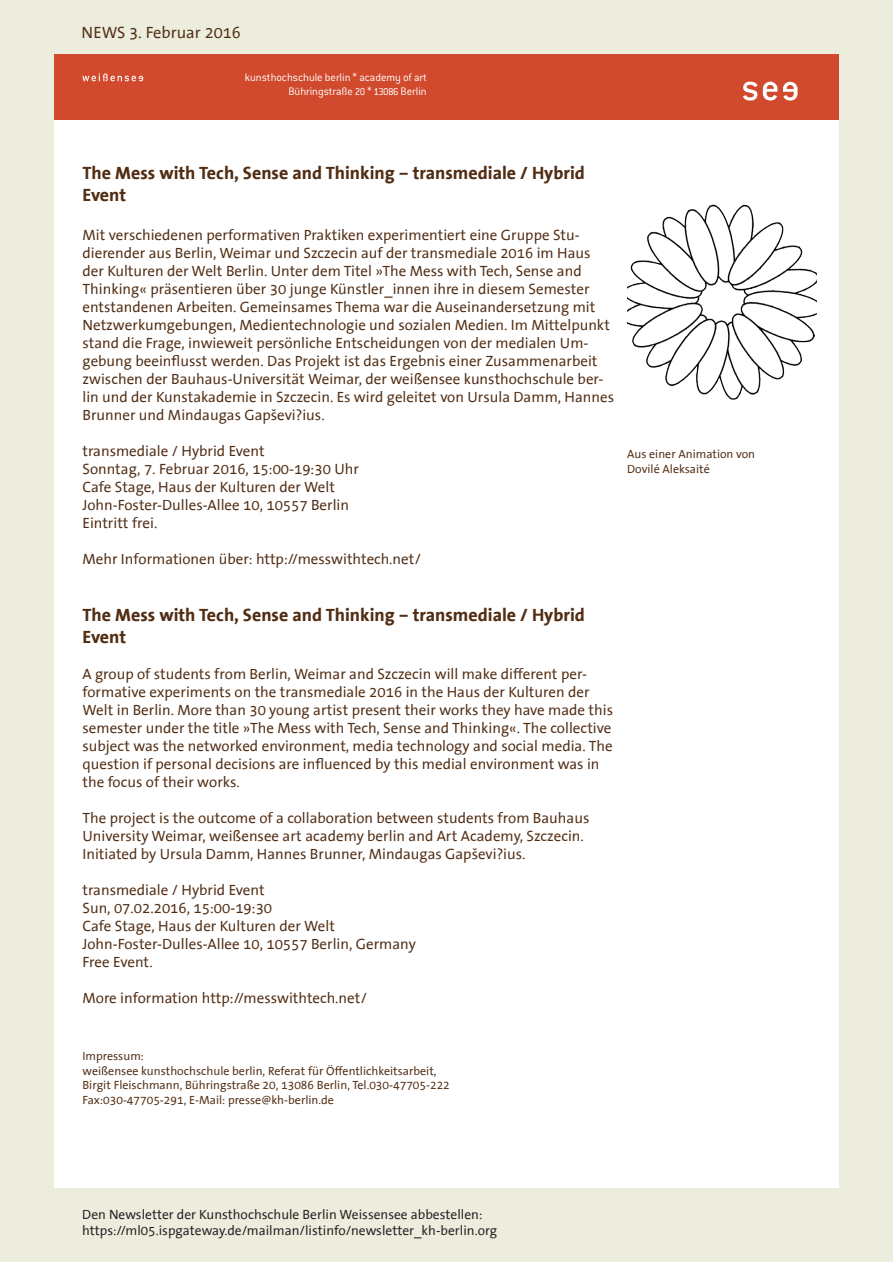
<style>
.page{position:relative;width:893px;height:1263px;background:#fff}
.page>*{position:absolute;margin:0;border:0;box-sizing:border-box;transform-origin:0 0}
.Überschrift{font:700 18px/21.6px "The Sans Office";color:#512d13}
.Kopfzeile-News{font:16.5px "The Sans Office";color:#512d13}
.Fließtext{font:15px/18px "The Sans Office";color:#512d13}
.t1{font:13.5px/16.2px "The Sans Office";color:#231f20}
.Bildunterschrift{font:12px "The Sans Office";color:#512d13}
.t2{font:300 12px/14.4px "Weiensee Diktator";color:#fff;text-align:right}
.Impressum{font:12px/14.4px "The Sans Office";color:#512d13}
</style>
<div class="page">
<div style="left:0;top:0;width:893px;height:1262px;background:#eceddd"></div>
<div style="left:54px;top:54px;width:785px;height:1134px;background:#fff"></div>
<div style="left:54px;top:54px;width:785px;height:66px;background:#d14a2d"></div>
<svg style="left:743px;top:82px;width:14px;height:19px"></svg>
<svg style="left:763px;top:82px;width:14px;height:19px"></svg>
<svg style="left:783px;top:82px;width:15px;height:19px"></svg>
<svg style="left:82px;top:73px;width:61px;height:8px"></svg>
<img style="left:627px;top:204px;width:189px;height:196px">
<p class="Kopfzeile-News" style="left:82px;top:24px;width:161px">NEWS 3. Februar 2016</p>
<p class="t2" style="left:245px;top:70px;width:183px">kunsthochschule berlin * academy of art<br>Bühringstraße 20 * 13086 Berlin</p>
<p class="Überschrift" style="left:82px;top:163px;width:504px">The Mess with Tech, Sense and Thinking – transmediale / Hybrid<br>Event</p>
<p class="Fließtext" style="left:82px;top:226px;width:533px">Mit verschiedenen performativen Praktiken experimentiert eine Gruppe Stu&shy;dierender aus Berlin, Weimar und Szczecin auf der transmediale 2016 im Haus der Kulturen der Welt Berlin. Unter dem Titel »The Mess with Tech, Sense and Thinking« präsentieren über 30 junge Künstler_innen ihre in diesem Semester entstandenen Arbeiten. Gemeinsames Thema war die Auseinandersetzung mit Netzwerkumgebungen, Medientechnologie und sozialen Medien. Im Mittelpunkt stand die Frage, inwieweit persönliche Entscheidungen von der medialen Um&shy;gebung beeinflusst werden. Das Projekt ist das Ergebnis einer Zusammenarbeit zwischen der Bauhaus-Universität Weimar, der weißensee kunsthochschule ber&shy;lin und der Kunstakademie in Szczecin. Es wird geleitet von Ursula Damm, Hannes Brunner und Mindaugas Gapševi?ius.</p>
<p class="Fließtext" style="left:82px;top:442px;width:184px">transmediale / Hybrid Event</p>
<p class="Fließtext" style="left:82px;top:460px;width:278px">Sonntag, 7. Februar 2016, 15:00-19:30 Uhr</p>
<p class="Fließtext" style="left:82px;top:478px;width:254px">Cafe Stage, Haus der Kulturen der Welt</p>
<p class="Fließtext" style="left:82px;top:496px;width:268px">John-Foster-Dulles-Allee 10, 10557 Berlin</p>
<p class="Fließtext" style="left:82px;top:514px;width:76px">Eintritt frei.</p>
<p class="Fließtext" style="left:82px;top:550px;width:340px">Mehr Informationen über: http://messwithtech.net/</p>
<p class="Impressum" style="left:627px;top:448px;width:130px">Aus einer Animation von<br>Dovilé Aleksaité</p>
<p class="Überschrift" style="left:82px;top:605px;width:504px">The Mess with Tech, Sense and Thinking – transmediale / Hybrid<br>Event</p>
<p class="Fließtext" style="left:82px;top:665px;width:532px">A group of students from Berlin, Weimar and Szczecin will make different per&shy;formative experiments on the transmediale 2016 in the Haus der Kulturen der Welt in Berlin. More than 30 young artist present their works they have made this semester under the title »The Mess with Tech, Sense and Thinking«. The collective subject was the networked environment, media technology and social media. The question if personal decisions are influenced by this medial environment was in the focus of their works.</p>
<p class="Fließtext" style="left:82px;top:809px;width:508px">The project is the outcome of a collaboration between students from Bauhaus<br>University Weimar, weißensee art academy berlin and Art Academy, Szczecin.<br>Initiated by Ursula Damm, Hannes Brunner, Mindaugas Gapševi?ius.</p>
<p class="Fließtext" style="left:82px;top:881px;width:184px">transmediale / Hybrid Event</p>
<p class="Fließtext" style="left:82px;top:899px;width:191px">Sun, 07.02.2016, 15:00-19:30</p>
<p class="Fließtext" style="left:82px;top:917px;width:254px">Cafe Stage, Haus der Kulturen der Welt</p>
<p class="Fließtext" style="left:82px;top:935px;width:335px">John-Foster-Dulles-Allee 10, 10557 Berlin, Germany</p>
<p class="Fließtext" style="left:82px;top:953px;width:72px">Free Event.</p>
<p class="Fließtext" style="left:82px;top:989px;width:286px">More information http://messwithtech.net/</p>
<p class="Bildunterschrift" style="left:82px;top:1050px;width:63px">Impressum:</p>
<p class="Bildunterschrift" style="left:82px;top:1065px;width:355px">weißensee kunsthochschule berlin, Referat für Öffentlichkeitsarbeit,</p>
<p class="Bildunterschrift" style="left:82px;top:1079px;width:369px">Birgit Fleischmann, Bühringstraße 20, 13086 Berlin, Tel.030-47705-222</p>
<p class="Bildunterschrift" style="left:82px;top:1093px;width:253px">Fax:030-47705-291, E-Mail: presse@kh-berlin.de</p>
<p class="t1" style="left:82px;top:1207px;width:416px">Den Newsletter der Kunsthochschule Berlin Weissensee abbestellen: https://ml05.ispgateway.de/mailman/listinfo/newsletter_kh-berlin.org</p>
</div>
